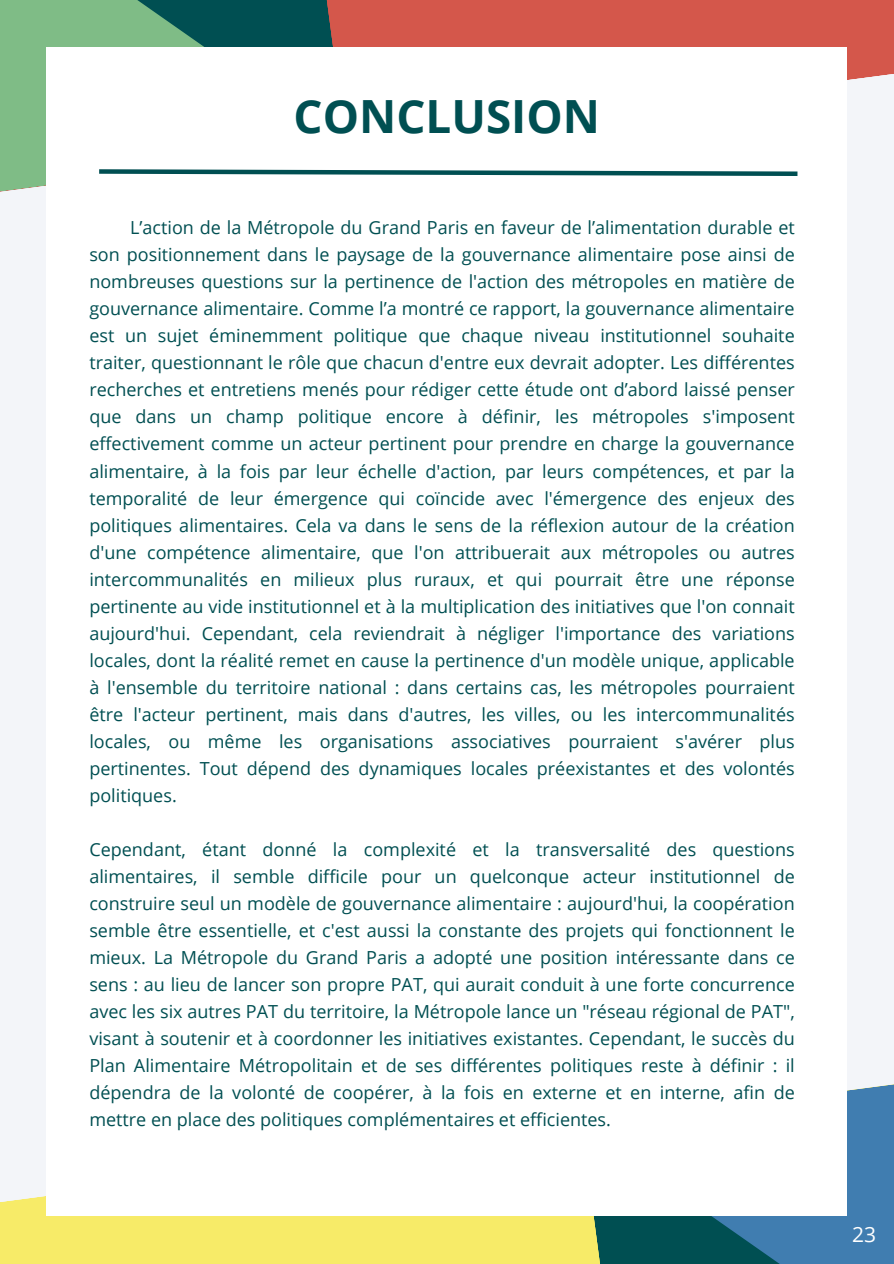
<style>
.page{position:relative;width:894px;height:1264px;background:#fff}
.page>*{position:absolute;margin:0;border:0;box-sizing:border-box;transform-origin:0 0}
.t1{font:700 45.75px "Open Sans";color:#004f52}
.t2{font:21px "Open Sans";color:#fff}
.t3{font:18px/27px "Open Sans";color:#004f52;text-align:justify}
</style>
<div class="page">
<div style="left:0;top:0;width:893px;height:1263px;background:#f3f5f9"></div>
<svg style="left:0;top:1057px;width:581px;height:206px;fill:#f7eb68"></svg>
<svg style="left:801px;top:0;width:92px;height:221px"></svg>
<svg style="left:581px;top:1038px;width:312px;height:225px;background:#47819a"></svg>
<svg style="left:0;top:0;width:95px;height:242px;fill:#7fbc86"></svg>
<div style="left:47px;top:48px;width:799px;height:1167px;background:#fff"></div>
<svg style="left:95px;top:0;width:706px;height:176px"></svg>
<p class="t1" style="left:293px;top:84px;width:308px">CONCLUSION</p>
<h1 class="t3" style="left:89px;top:214px;width:706px;text-indent:41px">L’action de la Métropole du Grand Paris en faveur de l’alimentation durable et son positionnement dans le paysage de la gouvernance alimentaire pose ainsi de nombreuses questions sur la pertinence de l'action des métropoles en matière de gouvernance alimentaire. Comme l’a montré ce rapport, la gouvernance alimentaire est un sujet éminemment politique que chaque niveau institutionnel souhaite traiter, questionnant le rôle que chacun d'entre eux devrait adopter. Les différentes recherches et entretiens menés pour rédiger cette étude ont d’abord laissé penser que dans un champ politique encore à définir, les métropoles s'imposent effectivement comme un acteur pertinent pour prendre en charge la gouvernance alimentaire, à la fois par leur échelle d'action, par leurs compétences, et par la temporalité de leur émergence qui coïncide avec l'émergence des enjeux des politiques alimentaires. Cela va dans le sens de la réflexion autour de la création d'une compétence alimentaire, que l'on attribuerait aux métropoles ou autres intercommunalités en milieux plus ruraux, et qui pourrait être une réponse pertinente au vide institutionnel et à la multiplication des initiatives que l'on connait aujourd'hui. Cependant, cela reviendrait à négliger l'importance des variations locales, dont la réalité remet en cause la pertinence d'un modèle unique, applicable à l'ensemble du territoire national : dans certains cas, les métropoles pourraient être l'acteur pertinent, mais dans d'autres, les villes, ou les intercommunalités locales, ou même les organisations associatives pourraient s'avérer plus pertinentes. Tout dépend des dynamiques locales préexistantes et des volontés politiques.</h1>
<p class="t3" style="left:89px;top:835px;width:706px">Cependant, étant donné la complexité et la transversalité des questions alimentaires, il semble difficile pour un quelconque acteur institutionnel de construire seul un modèle de gouvernance alimentaire : aujourd'hui, la coopération semble être essentielle, et c'est aussi la constante des projets qui fonctionnent le mieux. La Métropole du Grand Paris a adopté une position intéressante dans ce sens : au lieu de lancer son propre PAT, qui aurait conduit à une forte concurrence avec les six autres PAT du territoire, la Métropole lance un "réseau régional de PAT", visant à soutenir et à coordonner les initiatives existantes. Cependant, le succès du Plan Alimentaire Métropolitain et de ses différentes politiques reste à définir : il dépendra de la volonté de coopérer, à la fois en externe et en interne, afin de mettre en place des politiques complémentaires et efficientes.</p>
<p class="t2" style="left:851px;top:1219px;width:25px">23</p>
</div>
